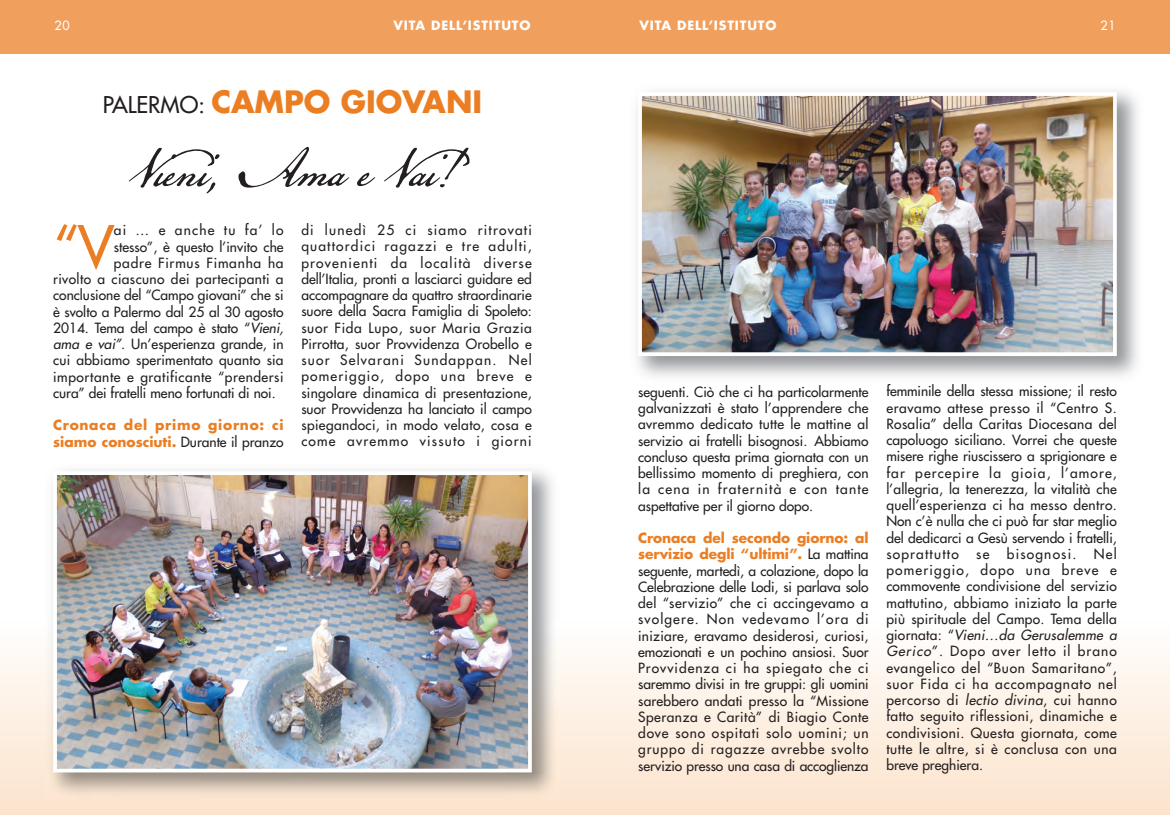
<style>
.page{position:relative;width:1170px;height:815px;background:#fff}
.page>*{position:absolute;margin:0;border:0;box-sizing:border-box;transform-origin:0 0}
.t1{font:60px "American Scribe";color:#231f20}
.t2{font:56.88px "Futura";color:#eb7e23}
.t3{font:700 30px "Futura";color:#eb7e23}
.t4{font:13.75px/16.2px "Futura";letter-spacing:.03em;color:#231f20;text-align:justify}
.t5{font:13.75px "Futura";color:#231f20}
.t6{font:700 13.75px/16.2px "Futura";letter-spacing:.05em;color:#eb7e23}
.t7{font:13.75px "Futura";letter-spacing:.005em;color:#231f20}
.t8{font:13.75px "Futura";letter-spacing:.085em;color:#231f20}
.t9{font:13.75px "Futura";letter-spacing:.055em;color:#231f20}
.t10{font:700 12.5px "Futura";letter-spacing:.07em;color:#fff}
.t11{font:12.5px "Futura";color:#fff}
.s1{font-weight:400;font-size:22.5px;color:#231f20}
.s2{font-style:italic}
.s3{font-weight:400;color:#231f20}
.s4{font-weight:700;color:#eb7e23}
</style>
<div class="page">
<div style="left:585px;top:0;width:584px;height:53px;background:#f09f5d"></div>
<div style="left:0;top:620px;width:585px;height:195px;background:linear-gradient(to bottom,#fefffd,#fce3cc)"></div>
<div style="left:585px;top:620px;width:584px;height:195px;background:linear-gradient(to bottom,#fefffd,#fce3cc)"></div>
<div style="left:0;top:0;width:585px;height:53px;background:#f09f5d"></div>
<img style="left:45px;top:470px;width:514px;height:330px">
<img style="left:58px;top:476px;width:468px;height:291px">
<div style="left:53px;top:471px;width:478px;height:301px;border:4px solid #fff"></div>
<img style="left:637px;top:91px;width:501px;height:286px">
<img style="left:643px;top:97px;width:468px;height:254px">
<div style="left:638px;top:92px;width:478px;height:264px;border:4px solid #fff"></div>
<p class="t11" style="left:54px;top:19px;width:17px">20</p>
<p class="t10" style="left:393px;top:20px;width:139px">VITA DELL’ISTITUTO</p>
<p class="t10" style="left:639px;top:20px;width:139px">VITA DELL’ISTITUTO</p>
<p class="t11" style="left:1100px;top:19px;width:17px">21</p>
<h3 class="t3" style="left:103px;top:89px;width:381px"><span class="s1">PALERMO:</span> CAMPO GIOVANI</h3>
<h1 class="t1" style="left:129px;top:129px;width:342px">Vieni, Ama e Vai!</h1>
<h2 class="t2" style="left:53px;top:218px;width:62px">“V</h2>
<p class="t8" style="left:114px;top:223px;width:171px">ai … e anche tu fa’ lo</p>
<p class="t5" style="left:114px;top:240px;width:171px">stesso”, è questo l’invito che</p>
<p class="t9" style="left:114px;top:256px;width:171px">padre Firmus Fimanha ha</p>
<p class="t4" style="left:53px;top:272px;width:232px">rivolto a ciascuno dei partecipanti a</p>
<p class="t5" style="left:53px;top:288px;width:232px">conclusione del “Campo giovani” che si</p>
<p class="t5" style="left:53px;top:305px;width:232px">è svolto a Palermo dal 25 al 30 agosto</p>
<p class="t5" style="left:53px;top:321px;width:234px">2014. Tema del campo è stato “<span class="s2">Vieni,</span></p>
<p class="t7" style="left:53px;top:337px;width:232px"><span class="s2">ama e vai”.</span> Un’esperienza grande, in</p>
<p class="t4" style="left:53px;top:353px;width:232px">cui abbiamo sperimentato quanto sia</p>
<p class="t4" style="left:53px;top:369px;width:232px">importante e gratificante “prendersi</p>
<p class="t5" style="left:53px;top:386px;width:224px">cura” dei fratelli meno fortunati di noi.</p>
<p class="t6" style="left:53px;top:418px;width:232px">Cronaca del primo giorno: ci siamo conosciuti. <span class="s3">Durante il pranzo</span></p>
<p class="t4" style="left:301px;top:223px;width:232px">di lunedì 25 ci siamo ritrovati quattordici ragazzi e tre adulti, provenienti da località diverse dell’Italia, pronti a lasciarci guidare ed accompagnare da quattro straordinarie suore della Sacra Famiglia di Spoleto: suor Fida Lupo, suor Maria Grazia Pirrotta, suor Provvidenza Orobello e suor Selvarani Sundappan. Nel pomeriggio, dopo una breve e singolare dinamica di presentazione, suor Provvidenza ha lanciato il campo spiegandoci, in modo velato, cosa e come avremmo vissuto i giorni</p>
<p class="t4" style="left:638px;top:385px;width:232px">seguenti. Ciò che ci ha particolarmente galvanizzati è stato l’apprendere che avremmo dedicato tutte le mattine al servizio ai fratelli bisognosi. Abbiamo concluso questa prima giornata con un bellissimo momento di preghiera, con la cena in fraternità e con tante aspettative per il giorno dopo.</p>
<p class="t4" style="left:638px;top:531px;width:232px"><span class="s4">Cronaca del secondo giorno: al servizio degli “ultimi”.</span> La mattina seguente, martedì, a colazione, dopo la Celebrazione delle Lodi, si parlava solo del “servizio” che ci accingevamo a svolgere. Non vedevamo l’ora di iniziare, eravamo desiderosi, curiosi, emozionati e un pochino ansiosi. Suor Provvidenza ci ha spiegato che ci saremmo divisi in tre gruppi: gli uomini sarebbero andati presso la “Missione Speranza e Carità” di Biagio Conte dove sono ospitati solo uomini; un gruppo di ragazze avrebbe svolto servizio presso una casa di accoglienza</p>
<p class="t4" style="left:886px;top:384px;width:232px">femminile della stessa missione; il resto eravamo attese presso il “Centro S.<br>Rosalia” della Caritas Diocesana del capoluogo siciliano. Vorrei che queste misere righe riuscissero a sprigionare e far percepire la gioia, l’amore, l’allegria, la tenerezza, la vitalità che quell’esperienza ci ha messo dentro.<br>Non c’è nulla che ci può far star meglio del dedicarci a Gesù servendo i fratelli, soprattutto</p>
<p class="t4" style="left:886px;top:547px;width:234px;text-align:left;text-indent:207px">Nel pomeriggio, dopo una breve e commovente condivisione del servizio mattutino, abbiamo iniziato la parte più spirituale del Campo. Tema della g i o r n a ta : “<span class="s2">Vieni…da Gerusalemme a<br>Gerico</span>”. Dopo aver letto il brano evangelico del “Buon Samaritano”, suor Fida ci ha accompagnato nel percorso di <span class="s2">lectio divina</span>, cui hanno fatto seguito riflessioni, dinamiche e condivisioni. Questa giornata, come tutte le altre, si è conclusa con una breve preghiera.</p>
<p class="t4" style="left:976px;top:547px;width:15px">se</p>
<p class="t8" style="left:1006px;top:547px;width:71px">bisognosi.</p>
</div>
